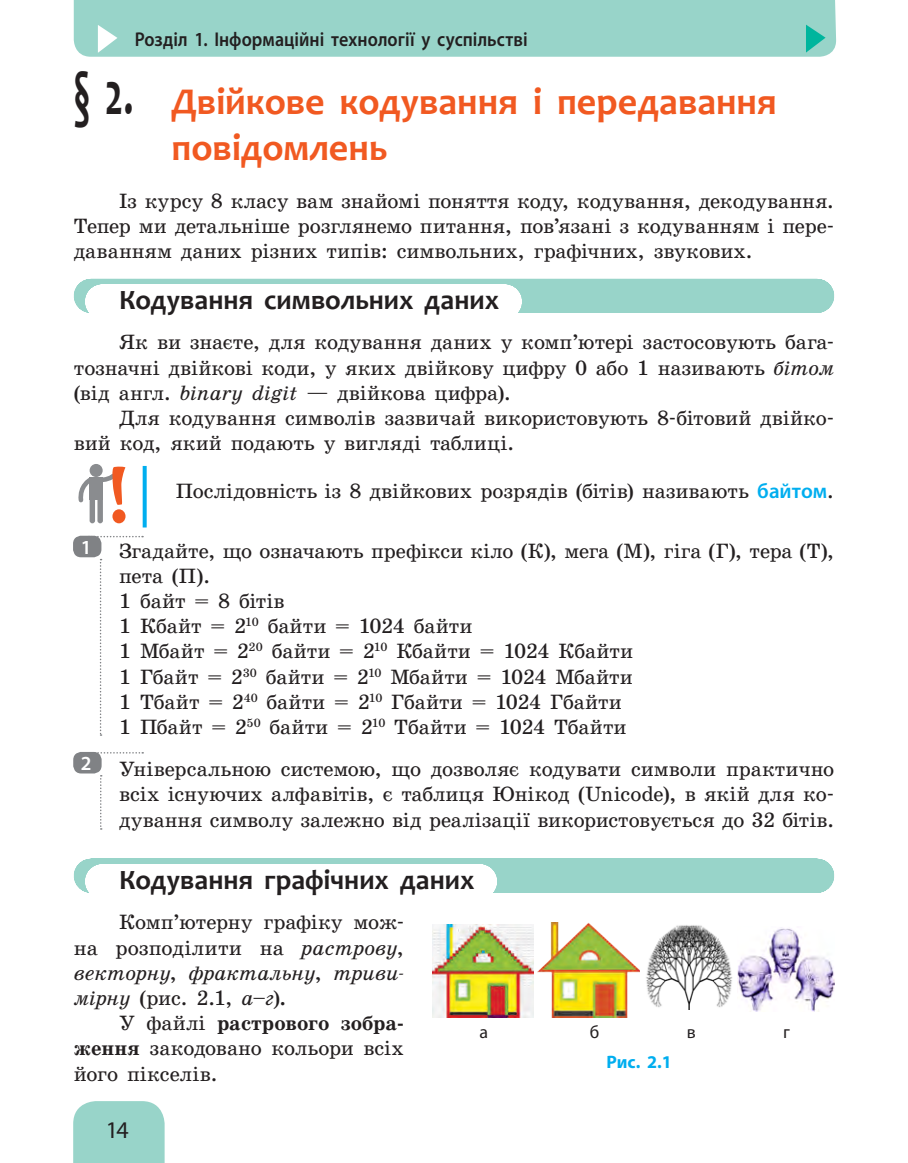
<style>
.page{position:relative;width:908px;height:1163px;background:#fff}
.page>*{position:absolute;margin:0;border:0;box-sizing:border-box;transform-origin:0 0}
.t1{font:700 38px/45.6px "Candara";color:#f15921}
.t2{font:700 28px "Candara";letter-spacing:.005em;color:#231f20}
.t3{font:24px "Myriad Pro";color:#231f20}
.t4{font:21px/25.2px "School Book C";letter-spacing:-.005em;color:#231f20;text-align:justify}
.t5{font:600 20px "Myriad Pro";letter-spacing:.005em;color:#231f20;scale:.9 1}
.t6{font:600 20px "Myriad Pro";color:#fff}
.t7{font:700 18px "Myriad Pro";color:#00aeef}
.t8{font:18px "Myriad Pro";color:#231f20}
.s1{font-size:62.4px;color:#231f20}
.s2{font-style:italic}
.s3{font-family:"Myriad Pro";font-weight:600;color:#00aeef}
.s4{font-weight:700}
</style>
<div class="page">
<div style="left:73px;top:1101px;width:91px;height:61px;background:#98d4c9"></div>
<div style="left:74px;top:0;width:762px;height:57px;background:#98d4c9"></div>
<svg style="left:805px;top:25px;width:20px;height:28px"></svg>
<svg style="left:98px;top:25px;width:19px;height:28px"></svg>
<svg style="left:91px;top:279px;width:725px;height:34px"></svg>
<svg style="left:91px;top:858px;width:725px;height:35px"></svg>
<svg style="left:143px;top:466px;width:4px;height:61px"></svg>
<svg style="left:78px;top:464px;width:47px;height:59px"></svg>
<svg style="left:98px;top:536px;width:45px;height:1px"></svg>
<svg style="left:100px;top:559px;width:1px;height:176px"></svg>
<div style="left:73px;top:535px;width:28px;height:22px;background:#808285;border-radius:8px"></div>
<svg style="left:100px;top:752px;width:43px;height:1px"></svg>
<svg style="left:100px;top:775px;width:2px;height:54px"></svg>
<div style="left:73px;top:751px;width:29px;height:22px;background:#808285;border-radius:8px"></div>
<img style="left:537px;top:922px;width:102px;height:95px">
<img style="left:432px;top:924px;width:101px;height:93px">
<img style="left:737px;top:927px;width:96px;height:84px">
<img style="left:646px;top:925px;width:87px;height:84px">
<p class="t5" style="left:135px;top:27px;width:438px">Розділ 1. Інформаційні технології у суспільстві</p>
<h1 class="t1" style="left:171px;top:79px;width:606px;text-indent:-98px"><span class="s1">§ 2.</span> Двійкове кодування і передавання повідомлень</h1>
<p class="t4" style="left:74px;top:188px;width:761px;text-indent:45px">Із курсу 8 класу вам знайомі поняття коду, кодування, декодування.<br>Тепер ми детальніше розглянемо питання, пов’язані з кодуванням і пере&shy;даванням даних різних типів: символьних, графічних, звукових.</p>
<h2 class="t2" style="left:119px;top:282px;width:381px">Кодування символьних даних</h2>
<p class="t4" style="left:74px;top:330px;width:761px;text-indent:45px">Як ви знаєте, для кодування даних у комп’ютері застосовують бага&shy;тозначні двійкові коди, у яких двійкову цифру 0 або 1 називають <span class="s2">бітом </span>(від англ. <span class="s2">binary digit</span> — двійкова цифра).</p>
<p class="t4" style="left:74px;top:405px;width:761px;text-indent:45px">Для кодування символів зазвичай використовують 8-бітовий двійко&shy;вий код, який подають у вигляді таблиці.</p>
<p class="t4" style="left:176px;top:478px;width:659px">Послідовність із 8 двійкових розрядів (бітів) називають <span class="s3">байтом</span>.</p>
<p class="t6" style="left:81px;top:534px;width:12px">1</p>
<p class="t4" style="left:119px;top:538px;width:716px;text-align:left">Згадайте, що означають префікси кіло (К), мега (М), гіга (Г), тера (Т), пета (П).<br>1 байт = 8 бітів<br>1 Кбайт = 2<sup>10</sup> байти = 1024 байти<br>1 Мбайт = 2<sup>20</sup> байти = 2<sup>10</sup> Кбайти = 1024 Кбайти<br>1 Гбайт = 2<sup>30</sup> байти = 2<sup>10</sup> Мбайти = 1024 Мбайти<br>1 Тбайт = 2<sup>40</sup> байти = 2<sup>10</sup> Гбайти = 1024 Гбайти<br>1 Пбайт = 2<sup>50</sup> байти = 2<sup>10</sup> Тбайти = 1024 Тбайти</p>
<p class="t4" style="left:119px;top:756px;width:716px">Універсальною системою, що дозволяє кодувати символи практично всіх існуючих алфавітів, є таблиця Юнікод (Unicode), в якій для ко&shy;дування символу залежно від реалізації використовується до 32 бітів.</p>
<h2 class="t2" style="left:119px;top:862px;width:357px">Кодування графічних даних</h2>
<p class="t4" style="left:74px;top:909px;width:331px;text-indent:45px">Комп’ютерну графіку мож&shy;на розподілити на <span class="s2">растрову</span>, <span class="s2">векторну</span>, <span class="s2">фрактальну</span>, <span class="s2">триви&shy;мірну</span> (рис. 2.1, <span class="s2">а–г</span>)<span class="s4">.</span></p>
<p class="t4" style="left:74px;top:1010px;width:331px;text-indent:45px">У файлі <span class="s4">растрового зобра&shy;ження</span> закодовано кольори всіх його пікселів.</p>
<p class="t6" style="left:81px;top:750px;width:12px">2</p>
<p class="t8" style="left:479px;top:1020px;width:10px">а</p>
<p class="t8" style="left:589px;top:1020px;width:11px">б</p>
<p class="t8" style="left:686px;top:1020px;width:10px">в</p>
<p class="t8" style="left:782px;top:1020px;width:8px">г</p>
<p class="t7" style="left:606px;top:1050px;width:67px">Рис. 2.1</p>
<p class="t3" style="left:106px;top:1115px;width:24px">14</p>
</div>
